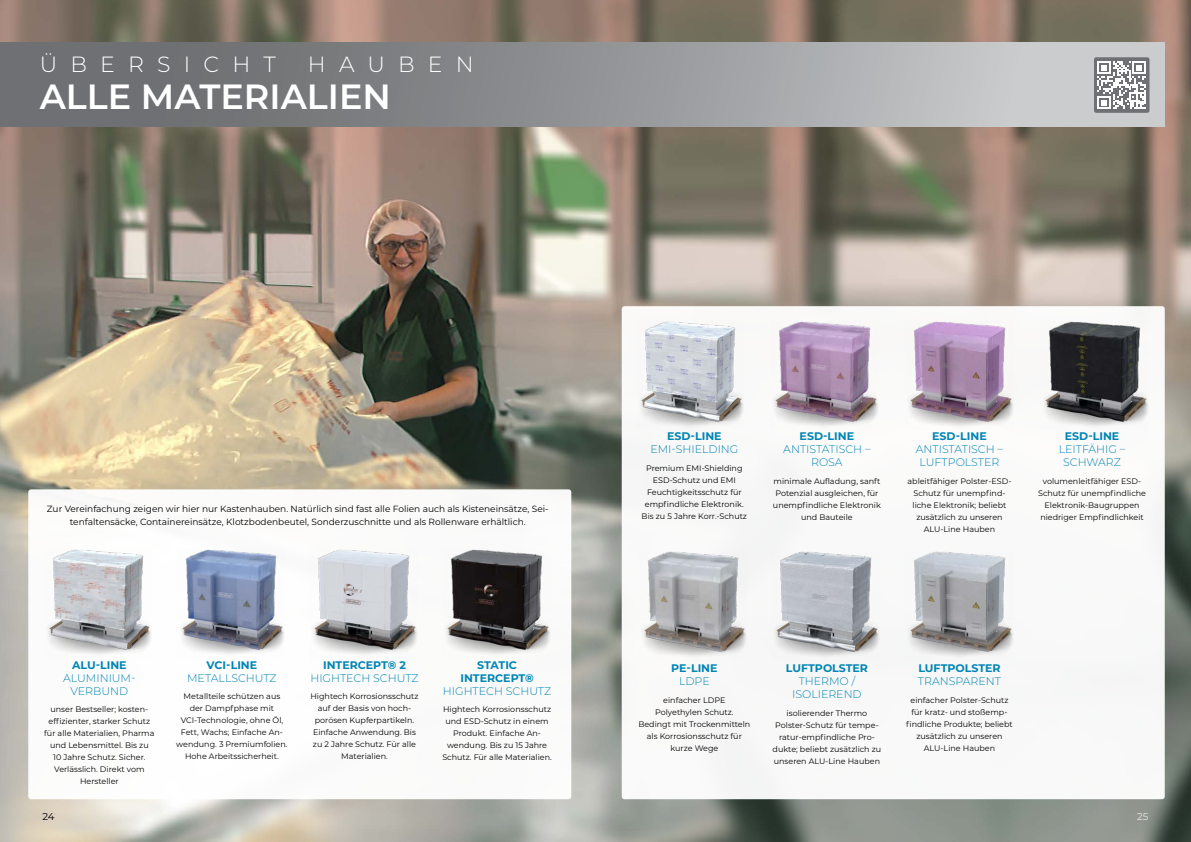
<style>
.page{position:relative;width:1191px;height:842px;background:#fff}
.page>*{position:absolute;margin:0;border:0;box-sizing:border-box;transform-origin:0 0}
.PageHead_-_Bold{font:600 35px "Montserrat";color:#fff}
.PageHead_-_Thin{font:300 22px "Montserrat";letter-spacing:.6em;color:#fff}
.Heading_Small{font:300 11px/13px "Montserrat";color:#0085b4;text-align:center}
.Heading_Small-2{font:700 11px/13px "Montserrat";color:#0085b4;text-align:center}
.PageNumber_Left__m{font:10px "Montserrat";color:#000}
.PageNumber_Right_Bri{font:10px "Montserrat";color:#e6e7e8}
.Text_small_-_9pt{font:9px/13px "Montserrat";color:#000;text-align:center}
.Text_Xsmall_-_8pt{font:8px/12px "Montserrat";color:#000;text-align:center}
.s1{font-weight:700}
.s2{font-weight:300}
</style>
<div class="page">
<img style="left:0;top:0;width:1191px;height:842px">
<div style="left:28px;top:489px;width:543px;height:310px;background:#fff;border-radius:3px"></div>
<div style="left:621px;top:306px;width:543px;height:493px;background:#f8f9f8;border-radius:3px"></div>
<svg style="left:0;top:43px;width:1164px;height:83px;background:#949698"></svg>
<div style="left:1094px;top:57px;width:55px;height:56px;background:#6f7073;border-radius:2px"></div>
<svg style="left:1097px;top:61px;width:49px;height:48px"></svg>
<img style="left:641px;top:321px;width:102px;height:106px">
<img style="left:774px;top:321px;width:104px;height:105px">
<img style="left:909px;top:321px;width:104px;height:105px">
<img style="left:1045px;top:321px;width:103px;height:105px">
<img style="left:909px;top:551px;width:104px;height:106px">
<img style="left:643px;top:551px;width:103px;height:105px">
<img style="left:775px;top:551px;width:104px;height:106px">
<img style="left:445px;top:550px;width:105px;height:105px">
<img style="left:313px;top:550px;width:104px;height:105px">
<img style="left:181px;top:550px;width:103px;height:104px">
<img style="left:47px;top:550px;width:104px;height:105px">
<p class="PageHead_-_Thin" style="left:40px;top:49px;width:238px">ÜBERSICHT</p>
<p class="PageHead_-_Thin" style="left:308px;top:49px;width:167px">HAUBEN</p>
<p class="PageHead_-_Bold" style="left:40px;top:72px;width:353px">ALLE MATERIALIEN</p>
<p class="Text_small_-_9pt" style="left:47px;top:502px;width:503px">Zur Vereinfachung zeigen wir hier nur Kastenhauben. Natürlich sind fast alle Folien auch als Kisteneinsätze, Sei&shy;tenfaltensäcke, Containereinsätze, Klotzbodenbeutel, Sonderzuschnitte und als Rollenware erhältlich.</p>
<p class="Heading_Small" style="left:63px;top:658px;width:72px"><span class="s1">ALU-LINE<br></span>ALUMINIUM-<br>VERBUND</p>
<p class="Text_Xsmall_-_8pt" style="left:44px;top:703px;width:112px">unser Bestseller; kosten&shy;effizienter, starker Schutz für alle Materialien, Pharma und Lebensmittel. Bis zu<br>10 Jahre Schutz. Sicher.<br>Verlässlich. Direkt vom<br>Hersteller</p>
<p class="Heading_Small" style="left:187px;top:658px;width:91px"><span class="s1">VCI-LINE<br></span>METALLSCHUTZ</p>
<p class="Text_Xsmall_-_8pt" style="left:176px;top:690px;width:113px">Metallteile schützen aus der Dampfphase mit<br>VCI-Technologie, ohne Öl,<br>Fett, Wachs; Einfache An&shy;wendung. 3 Premiumfolien.<br>Hohe Arbeitssicherheit.</p>
<p class="Heading_Small" style="left:310px;top:658px;width:110px"><span class="s1">INTERCEPT® 2<br></span>HIGHTECH SCHUTZ</p>
<p class="Text_Xsmall_-_8pt" style="left:310px;top:690px;width:110px">Hightech Korrosionsschutz auf der Basis von hoch&shy;porösen Kupferpartikeln.<br>Einfache Anwendung. Bis zu 2 Jahre Schutz. Für alle<br>Materialien.</p>
<p class="Heading_Small-2" style="left:443px;top:658px;width:110px">STATIC<br>INTERCEPT®<br><span class="s2">HIGHTECH SCHUTZ</span></p>
<p class="Text_Xsmall_-_8pt" style="left:442px;top:703px;width:111px">Hightech Korrosionsschutz und ESD-Schutz in einem<br>Produkt. Einfache An&shy;wendung. Bis zu 15 Jahre<br>Schutz. Für alle Materialien.</p>
<p class="Heading_Small" style="left:650px;top:430px;width:90px"><span class="s1">ESD-LINE<br></span>EMI-SHIELDING</p>
<p class="Text_Xsmall_-_8pt" style="left:646px;top:462px;width:98px">Premium EMI-Shielding</p>
<p class="Text_Xsmall_-_8pt" style="left:641px;top:474px;width:107px">ESD-Schutz und EMI<br>Feuchtigkeitsschutz für empfindliche Elektronik.<br>Bis zu 5 Jahre Korr.-Schutz</p>
<p class="Heading_Small" style="left:783px;top:430px;width:89px"><span class="s1">ESD-LINE<br></span>ANTISTATISCH –<br>ROSA</p>
<p class="Text_Xsmall_-_8pt" style="left:773px;top:475px;width:109px">minimale Aufladung, sanft<br>Potenzial ausgleichen, für unempfindliche Elektronik und Bauteile</p>
<p class="Heading_Small" style="left:916px;top:430px;width:89px"><span class="s1">ESD-LINE<br></span>ANTISTATISCH –<br>LUFTPOLSTER</p>
<p class="Text_Xsmall_-_8pt" style="left:907px;top:475px;width:105px">ableitfähiger Polster-ESD-<br>Schutz für unempfind&shy;liche Elektronik; beliebt zusätzlich zu unseren<br>ALU-Line Hauben</p>
<p class="Heading_Small" style="left:1058px;top:430px;width:68px"><span class="s1">ESD-LINE<br></span>LEITFÄHIG –<br>SCHWARZ</p>
<p class="Text_Xsmall_-_8pt" style="left:1038px;top:475px;width:109px">volumenleitfähiger ESD-<br>Schutz für unempfindliche<br>Elektronik-Baugruppen niedriger Empfindlichkeit</p>
<p class="Heading_Small-2" style="left:671px;top:661px;width:48px">PE-LINE<br><span class="s2">LDPE</span></p>
<p class="Text_Xsmall_-_8pt" style="left:655px;top:694px;width:80px">einfacher LDPE<br>Polyethylen Schutz.</p>
<p class="Text_Xsmall_-_8pt" style="left:638px;top:718px;width:113px">Bedingt mit Trockenmitteln als Korrosionsschutz für kurze Wege</p>
<p class="Heading_Small" style="left:786px;top:661px;width:84px"><span class="s1">LUFTPOLSTER<br></span>THERMO /<br>ISOLIEREND</p>
<p class="Text_Xsmall_-_8pt" style="left:772px;top:707px;width:110px">isolierender Thermo<br>Polster-Schutz für tempe&shy;ratur-empfindliche Pro&shy;dukte; beliebt zusätzlich zu unseren ALU-Line Hauben</p>
<p class="Heading_Small-2" style="left:918px;top:661px;width:85px;text-align:left">LUFTPOLSTER<br><span class="s2">TRANSPARENT</span></p>
<p class="Text_Xsmall_-_8pt" style="left:906px;top:694px;width:108px">einfacher Polster-Schutz für kratz- und stoßemp&shy;findliche Produkte; beliebt zusätzlich zu unseren<br>ALU-Line Hauben</p>
<p class="PageNumber_Left__m" style="left:43px;top:810px;width:14px">24</p>
<p class="PageNumber_Right_Bri" style="left:1137px;top:810px;width:13px">25</p>
</div>
